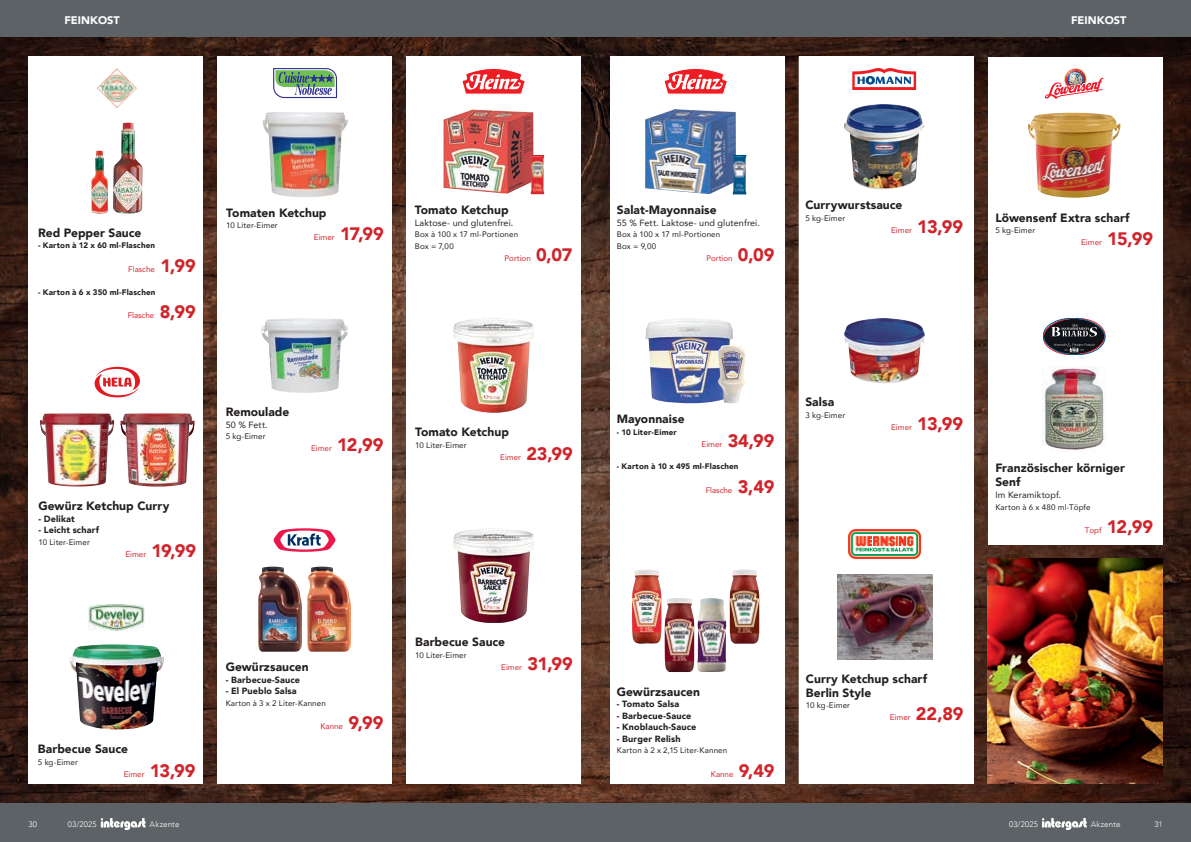
<style>
.page{position:relative;width:1191px;height:842px;background:#fff}
.page>*{position:absolute;margin:0;border:0;box-sizing:border-box;transform-origin:0 0}
.t1{font:900 18px "Avenir";letter-spacing:-.005em;color:#d1232a}
.t2{font:900 12px/14.4px "Avenir";letter-spacing:.005em;color:#231f20}
.t3{font:900 11px "Avenir";color:#fff}
.t4{font:900 9px "Avenir";letter-spacing:.015em;color:#231f20}
.t5{font:9px "Avenir";letter-spacing:.01em;color:#231f20}
.t6{font:8px/11.5px "Avenir";letter-spacing:.015em;color:#231f20}
.t7{font:8px "Avenir";color:#d1232a}
.t8{font:900 8px "Avenir";letter-spacing:.02em;color:#231f20}
.t9{font:300 8px "Avenir";letter-spacing:.02em;color:#fff}
</style>
<div class="page">
<img style="left:0;top:37px;width:1191px;height:767px">
<div style="left:0;top:0;width:1191px;height:37px;background:#5c6265"></div>
<div style="left:406px;top:57px;width:175px;height:727px;background:#fff"></div>
<div style="left:217px;top:57px;width:175px;height:727px;background:#fff"></div>
<div style="left:28px;top:57px;width:175px;height:727px;background:#fff"></div>
<div style="left:0;top:804px;width:1191px;height:38px;background:#5c6265"></div>
<svg style="left:101px;top:818px;width:44px;height:12px"></svg>
<svg style="left:1042px;top:818px;width:44px;height:12px"></svg>
<div style="left:987px;top:57px;width:175px;height:487px;background:#fff"></div>
<div style="left:798px;top:57px;width:175px;height:727px;background:#fff"></div>
<div style="left:609px;top:57px;width:175px;height:727px;background:#fff"></div>
<img style="left:1028px;top:113px;width:92px;height:85px">
<svg style="left:1044px;top:68px;width:59px;height:31px"></svg>
<img style="left:1042px;top:367px;width:64px;height:85px">
<svg style="left:1043px;top:318px;width:62px;height:37px"></svg>
<svg style="left:664px;top:68px;width:63px;height:27px"></svg>
<img style="left:645px;top:109px;width:91px;height:85px">
<img style="left:732px;top:155px;width:14px;height:40px">
<img style="left:645px;top:318px;width:88px;height:85px">
<img style="left:718px;top:345px;width:27px;height:58px">
<img style="left:632px;top:570px;width:29px;height:74px">
<img style="left:664px;top:598px;width:30px;height:74px">
<img style="left:697px;top:598px;width:29px;height:74px">
<img style="left:730px;top:570px;width:29px;height:74px">
<img style="left:844px;top:104px;width:80px;height:85px">
<svg style="left:852px;top:68px;width:64px;height:22px"></svg>
<img style="left:844px;top:318px;width:80px;height:65px">
<img style="left:837px;top:574px;width:95px;height:85px">
<img style="left:848px;top:529px;width:73px;height:30px">
<img style="left:89px;top:605px;width:56px;height:25px">
<img style="left:70px;top:644px;width:94px;height:85px">
<img style="left:453px;top:318px;width:81px;height:95px">
<img style="left:453px;top:528px;width:81px;height:95px">
<svg style="left:462px;top:68px;width:63px;height:27px"></svg>
<img style="left:443px;top:109px;width:90px;height:85px">
<img style="left:530px;top:155px;width:14px;height:39px">
<img style="left:258px;top:567px;width:44px;height:85px">
<img style="left:307px;top:567px;width:44px;height:85px">
<svg style="left:274px;top:528px;width:61px;height:24px"></svg>
<img style="left:40px;top:413px;width:74px;height:74px">
<img style="left:120px;top:413px;width:75px;height:74px">
<svg style="left:94px;top:366px;width:46px;height:32px"></svg>
<img style="left:262px;top:112px;width:86px;height:85px">
<svg style="left:273px;top:68px;width:64px;height:30px"></svg>
<img style="left:261px;top:318px;width:87px;height:75px">
<img style="left:91px;top:151px;width:17px;height:63px">
<img style="left:113px;top:122px;width:29px;height:92px">
<img style="left:97px;top:68px;width:40px;height:40px">
<img style="left:987px;top:558px;width:175px;height:226px">
<p class="t3" style="left:64px;top:11px;width:57px">FEINKOST</p>
<p class="t3" style="left:1071px;top:11px;width:57px">FEINKOST</p>
<p class="t2" style="left:38px;top:225px;width:105px">Red Pepper Sauce</p>
<p class="t8" style="left:38px;top:238px;width:118px">- Karton à 12 x 60 ml-Flaschen</p>
<p class="t7" style="left:128px;top:262px;width:28px">Flasche</p>
<h1 class="t1" style="left:160px;top:250px;width:37px">1,99</h1>
<p class="t8" style="left:38px;top:285px;width:119px">- Karton à 6 x 350 ml-Flaschen</p>
<p class="t7" style="left:128px;top:309px;width:28px">Flasche</p>
<h1 class="t1" style="left:160px;top:296px;width:38px">8,99</h1>
<p class="t2" style="left:226px;top:205px;width:102px">Tomaten Ketchup</p>
<p class="t6" style="left:226px;top:220px;width:53px">10 Liter-Eimer</p>
<p class="t7" style="left:314px;top:231px;width:22px">Eimer</p>
<h1 class="t1" style="left:340px;top:219px;width:45px">17,99</h1>
<p class="t2" style="left:415px;top:202px;width:95px">Tomato Ketchup</p>
<p class="t5" style="left:415px;top:215px;width:100px">Laktose- und glutenfrei.</p>
<p class="t6" style="left:415px;top:228px;width:105px">Box à 100 x 17 ml-Portionen<br>Box = 7,00</p>
<p class="t7" style="left:504px;top:251px;width:28px">Portion</p>
<h1 class="t1" style="left:536px;top:239px;width:38px">0,07</h1>
<p class="t2" style="left:38px;top:499px;width:132px">Gewürz Ketchup Curry</p>
<p class="t4" style="left:38px;top:511px;width:38px">- Delikat</p>
<p class="t4" style="left:38px;top:522px;width:62px">- Leicht scharf</p>
<p class="t6" style="left:38px;top:536px;width:53px">10 Liter-Eimer</p>
<p class="t7" style="left:125px;top:548px;width:22px">Eimer</p>
<h1 class="t1" style="left:151px;top:535px;width:46px">19,99</h1>
<p class="t2" style="left:226px;top:404px;width:65px">Remoulade</p>
<p class="t5" style="left:226px;top:417px;width:44px">50 % Fett.</p>
<p class="t6" style="left:226px;top:430px;width:41px">5 kg-Eimer</p>
<p class="t7" style="left:311px;top:442px;width:22px">Eimer</p>
<h1 class="t1" style="left:337px;top:429px;width:48px">12,99</h1>
<p class="t2" style="left:38px;top:742px;width:91px">Barbecue Sauce</p>
<p class="t6" style="left:38px;top:756px;width:41px">5 kg-Eimer</p>
<p class="t7" style="left:124px;top:767px;width:22px">Eimer</p>
<h1 class="t1" style="left:150px;top:755px;width:47px">13,99</h1>
<p class="t2" style="left:226px;top:659px;width:85px">Gewürzsaucen</p>
<p class="t4" style="left:226px;top:672px;width:76px">- Barbecue-Sauce</p>
<p class="t4" style="left:226px;top:683px;width:72px">- El Pueblo Salsa</p>
<p class="t6" style="left:226px;top:697px;width:102px">Karton à 3 x 2 Liter-Kannen</p>
<p class="t7" style="left:320px;top:720px;width:24px">Kanne</p>
<h1 class="t1" style="left:348px;top:707px;width:36px">9,99</h1>
<p class="t2" style="left:415px;top:424px;width:95px">Tomato Ketchup</p>
<p class="t6" style="left:415px;top:439px;width:53px">10 Liter-Eimer</p>
<p class="t7" style="left:500px;top:450px;width:22px">Eimer</p>
<h1 class="t1" style="left:526px;top:438px;width:48px">23,99</h1>
<p class="t2" style="left:415px;top:635px;width:91px">Barbecue Sauce</p>
<p class="t6" style="left:415px;top:649px;width:53px">10 Liter-Eimer</p>
<p class="t7" style="left:501px;top:661px;width:22px">Eimer</p>
<h1 class="t1" style="left:527px;top:648px;width:47px">31,99</h1>
<p class="t2" style="left:617px;top:202px;width:101px">Salat-Mayonnaise</p>
<p class="t5" style="left:617px;top:215px;width:144px">55 % Fett. Laktose- und glutenfrei.</p>
<p class="t6" style="left:617px;top:228px;width:105px">Box à 100 x 17 ml-Portionen<br>Box = 9,00</p>
<p class="t7" style="left:706px;top:251px;width:28px">Portion</p>
<h1 class="t1" style="left:738px;top:239px;width:38px">0,09</h1>
<p class="t2" style="left:805px;top:197px;width:99px">Currywurstsauce</p>
<p class="t6" style="left:805px;top:212px;width:41px">5 kg-Eimer</p>
<p class="t7" style="left:891px;top:223px;width:22px">Eimer</p>
<h1 class="t1" style="left:917px;top:211px;width:47px">13,99</h1>
<p class="t2" style="left:995px;top:210px;width:136px">Löwensenf Extra scharf</p>
<p class="t6" style="left:995px;top:224px;width:41px">5 kg-Eimer</p>
<p class="t7" style="left:1081px;top:236px;width:22px">Eimer</p>
<h1 class="t1" style="left:1107px;top:223px;width:47px">15,99</h1>
<p class="t2" style="left:617px;top:411px;width:69px">Mayonnaise</p>
<p class="t8" style="left:617px;top:425px;width:62px">- 10 Liter-Eimer</p>
<p class="t7" style="left:701px;top:437px;width:22px">Eimer</p>
<h1 class="t1" style="left:727px;top:425px;width:48px">34,99</h1>
<p class="t8" style="left:617px;top:459px;width:123px">- Karton à 10 x 495 ml-Flaschen</p>
<p class="t7" style="left:705px;top:483px;width:28px">Flasche</p>
<h1 class="t1" style="left:737px;top:471px;width:38px">3,49</h1>
<p class="t2" style="left:805px;top:394px;width:30px">Salsa</p>
<p class="t6" style="left:805px;top:409px;width:41px">3 kg-Eimer</p>
<p class="t7" style="left:891px;top:420px;width:22px">Eimer</p>
<h1 class="t1" style="left:917px;top:408px;width:47px">13,99</h1>
<p class="t2" style="left:995px;top:460px;width:131px">Französischer körniger<br>Senf</p>
<p class="t5" style="left:995px;top:488px;width:67px">Im Keramiktopf.</p>
<p class="t6" style="left:995px;top:501px;width:97px">Karton à 6 x 480 ml-Töpfe</p>
<p class="t7" style="left:1084px;top:524px;width:18px">Topf</p>
<h1 class="t1" style="left:1106px;top:511px;width:48px">12,99</h1>
<p class="t2" style="left:617px;top:684px;width:85px">Gewürzsaucen</p>
<p class="t4" style="left:617px;top:696px;width:64px">- Tomato Salsa</p>
<p class="t4" style="left:617px;top:708px;width:76px">- Barbecue-Sauce</p>
<p class="t4" style="left:617px;top:719px;width:81px">- Knoblauch-Sauce</p>
<p class="t4" style="left:617px;top:731px;width:65px">- Burger Relish</p>
<p class="t6" style="left:617px;top:744px;width:112px">Karton à 2 x 2,15 Liter-Kannen</p>
<p class="t7" style="left:711px;top:767px;width:24px">Kanne</p>
<h1 class="t1" style="left:739px;top:755px;width:37px">9,49</h1>
<p class="t2" style="left:806px;top:671px;width:123px">Curry Ketchup scharf<br>Berlin Style</p>
<p class="t6" style="left:806px;top:700px;width:46px">10 kg-Eimer</p>
<p class="t7" style="left:890px;top:711px;width:22px">Eimer</p>
<h1 class="t1" style="left:916px;top:699px;width:49px">22,89</h1>
<p class="t9" style="left:68px;top:820px;width:30px">03/2025</p>
<p class="t9" style="left:150px;top:820px;width:31px">Akzente</p>
<p class="t9" style="left:1009px;top:820px;width:30px">03/2025</p>
<p class="t9" style="left:1090px;top:820px;width:31px">Akzente</p>
<p class="t9" style="left:28px;top:820px;width:10px">30</p>
<p class="t9" style="left:1154px;top:820px;width:10px">31</p>
</div>
